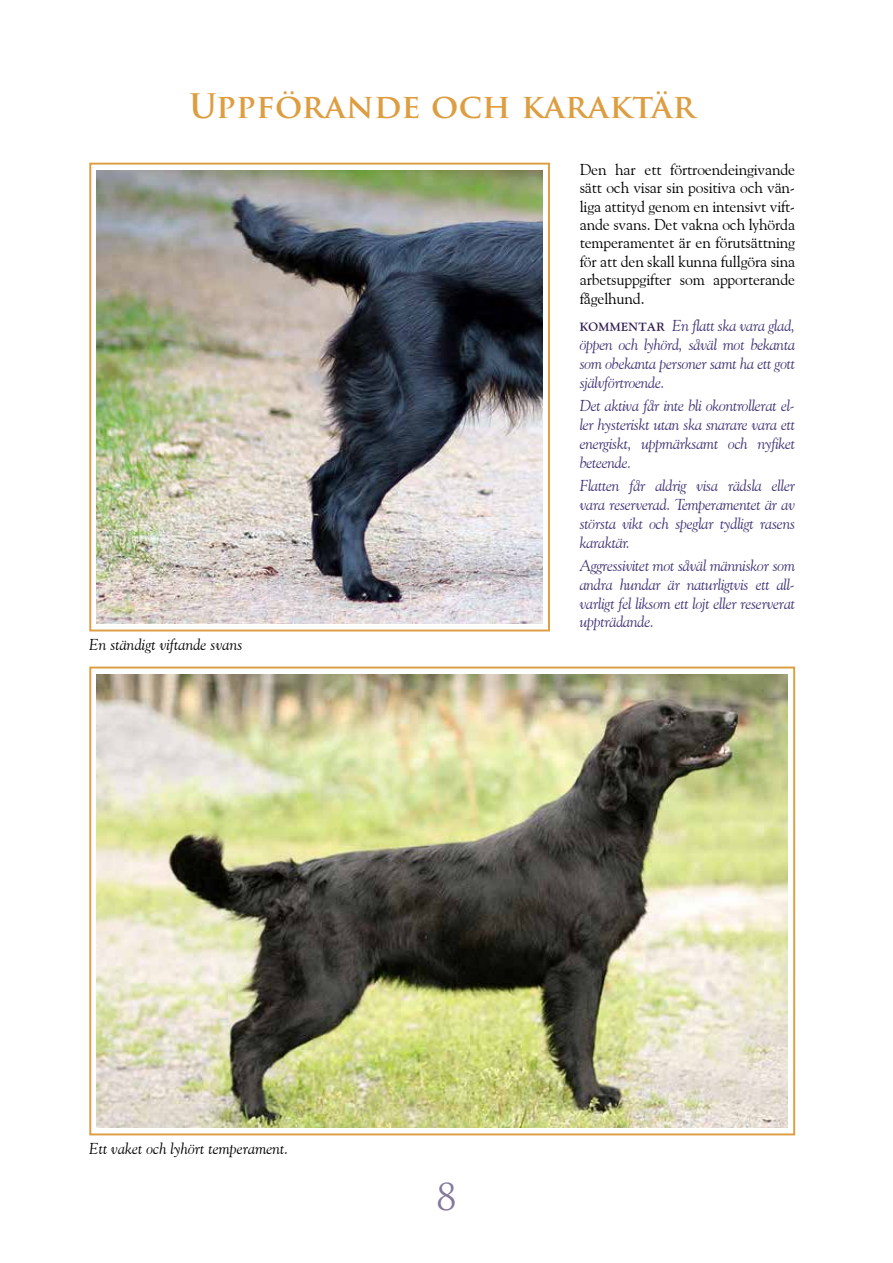
<style>
.page{position:relative;width:893px;height:1263px;background:#fff}
.page>*{position:absolute;margin:0;border:0;box-sizing:border-box;transform-origin:0 0}
.t1{font:36px "Trajan Pro";color:#84779c}
.t2{font:700 33px "Trajan Pro";letter-spacing:.01em;color:#dd9e42}
.t3{font:italic 15.75px/18.9px "Goudy Old Style BT";letter-spacing:-.02em;color:#433576;text-align:justify}
.t4{font:15.75px/18.5px "Goudy Old Style BT";letter-spacing:-.01em;color:#000;text-align:justify}
.t5{font:italic 15.75px "Goudy Old Style BT";color:#000}
.s1{font-weight:700;font-style:normal;font-size:12px;color:#301d50}
</style>
<div class="page">
<img style="left:89px;top:162px;width:461px;height:470px">
<img style="left:89px;top:666px;width:707px;height:470px">
<h2 class="t2" style="left:189px;top:86px;width:508px">Uppförande och karaktär</h2>
<p class="t5" style="left:89px;top:635px;width:155px">En ständigt viftande svans</p>
<p class="t4" style="left:580px;top:160px;width:217px">Den har ett förtroendeingivande sätt och visar sin positiva och vän&shy;liga attityd genom en intensivt vift&shy;ande svans. Det vakna och lyhörda temperamentet är en förutsättning för att den skall kunna fullgöra sina arbetsuppgifter som apporterande fågelhund.</p>
<p class="t3" style="left:580px;top:316px;width:217px"><span class="s1">KOMMENTAR</span> En flatt ska vara glad, öppen och lyhörd, såväl mot bekanta som obekanta personer samt ha ett gott självförtroende.</p>
<p class="t3" style="left:580px;top:396px;width:217px">Det aktiva får inte bli okontrollerat el&shy;ler hysteriskt utan ska snarare vara ett energiskt, uppmärksamt och nyfiket beteende.</p>
<p class="t3" style="left:580px;top:476px;width:217px">Flatten får aldrig visa rädsla eller vara reserverad. Temperamentet är av största vikt och speglar tydligt rasens karaktär.</p>
<p class="t3" style="left:580px;top:556px;width:217px">Aggressivitet mot såväl människor som andra hundar är naturligtvis ett all&shy;varligt fel liksom ett lojt eller reserverat uppträdande.</p>
<p class="t5" style="left:89px;top:1138px;width:201px">Ett vaket och lyhört temperament.</p>
<h1 class="t1" style="left:436px;top:1174px;width:22px">8</h1>
</div>
